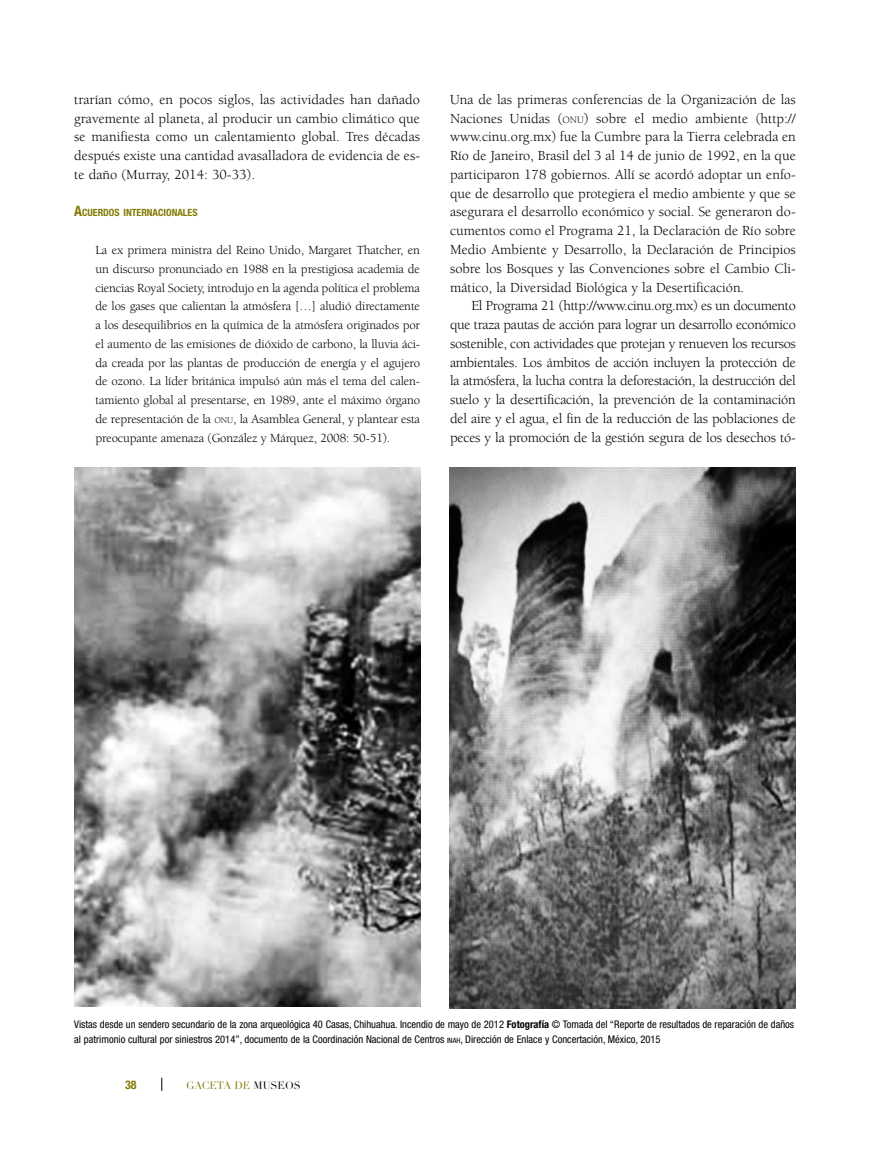
<style>
.page{position:relative;width:881px;height:1149px;background:#fff}
.page>*{position:absolute;margin:0;border:0;box-sizing:border-box;transform-origin:0 0}
.t1{font:14.25px/18.8px "Berkeley";color:#000;text-align:justify}
.t2{font:12.75px/18.8px "Berkeley";letter-spacing:-.01em;color:#000;text-align:justify}
.t3{font:700 condensed 12px "Helvetica Neue";color:#837a02}
.t4{font:condensed 10.5px/15px "Helvetica Neue";color:#000}
.t5{font:10.5px "Didot LH";color:#837a02}
.t6{font:700 condensed 10.05px "Helvetica Neue";color:#837a02}
.s1{font-size:14.25px}
.s2{font-size:8.85px}
.s3{font-size:10.05px}
.s4{font-weight:700}
.s5{font-size:7.35px}
.s6{color:#000}
</style>
<div class="page">
<svg style="left:161px;top:1077px;width:1px;height:13px"></svg>
<img style="left:74px;top:467px;width:346px;height:539px">
<img style="left:449px;top:467px;width:346px;height:541px">
<p class="t1" style="left:74px;top:90px;width:347px">trarían cómo, en pocos siglos, las actividades han dañado gravemente al planeta, al producir un cambio climático que se manifiesta como un calentamiento global. Tres décadas después existe una cantidad avasalladora de evidencia de es&shy;te daño (Murray, 2014: 30-33).</p>
<p class="t6" style="left:74px;top:207px;width:125px"><span class="s1">A</span>CUERDOS INTERNACIONALES</p>
<p class="t2" style="left:95px;top:241px;width:326px">La ex primera ministra del Reino Unido, Margaret Thatcher, en un discurso pronunciado en 1988 en la prestigiosa academia de ciencias Royal Society, introdujo en la agenda política el problema de los gases que calientan la atmósfera […] aludió directamente a los desequilibrios en la química de la atmósfera originados por el aumento de las emisiones de dióxido de carbono, la lluvia áci&shy;da creada por las plantas de producción de energía y el agujero de ozono. La líder británica impulsó aún más el tema del calen&shy;tamiento global al presentarse, en 1989, ante el máximo órgano de representación de la <span class="s2">ONU</span>, la Asamblea General, y plantear esta preocupante amenaza (González y Márquez, 2008: 50-51).</p>
<p class="t1" style="left:450px;top:90px;width:347px">Una de las primeras conferencias de la Organización de las Naciones Unidas (<span class="s3">ONU</span>) sobre el medio ambiente (http:// www.cinu.org.mx) fue la Cumbre para la Tierra celebrada en Río de Janeiro, Brasil del 3 al 14 de junio de 1992, en la que participaron 178 gobiernos. Allí se acordó adoptar un enfo&shy;que de desarrollo que protegiera el medio ambiente y que se asegurara el desarrollo económico y social. Se generaron do&shy;cumentos como el Programa 21, la Declaración de Río sobre Medio Ambiente y Desarrollo, la Declaración de Principios sobre los Bosques y las Convenciones sobre el Cambio Cli&shy;mático, la Diversidad Biológica y la Desertificación.</p>
<p class="t1" style="left:450px;top:297px;width:347px;text-indent:21px">El Programa 21 (http://www.cinu.org.mx) es un documento que traza pautas de acción para lograr un desarrollo económico sostenible, con actividades que protejan y renueven los recursos ambientales. Los ámbitos de acción incluyen la protección de la atmósfera, la lucha contra la deforestación, la destrucción del suelo y la desertificación, la prevención de la contaminación del aire y el agua, el fin de la reducción de las poblaciones de peces y la promoción de la gestión segura de los desechos tó-</p>
<p class="t4" style="left:74px;top:1016px;width:721px">Vistas desde un sendero secundario de la zona arqueológica 40 Casas, Chihuahua. Incendio de mayo de 2012 <span class="s4">Fotografía</span> © Tomada del “Reporte de resultados de reparación de daños al patrimonio cultural por siniestros 2014”, documento de la Coordinación Nacional de Centros <span class="s5">inah</span>, Dirección de Enlace y Concertación, México, 2015</p>
<p class="t3" style="left:125px;top:1077px;width:13px">38</p>
<p class="t5" style="left:186px;top:1078px;width:116px">GACETA DE <span class="s6">MUSEOS</span></p>
</div>
